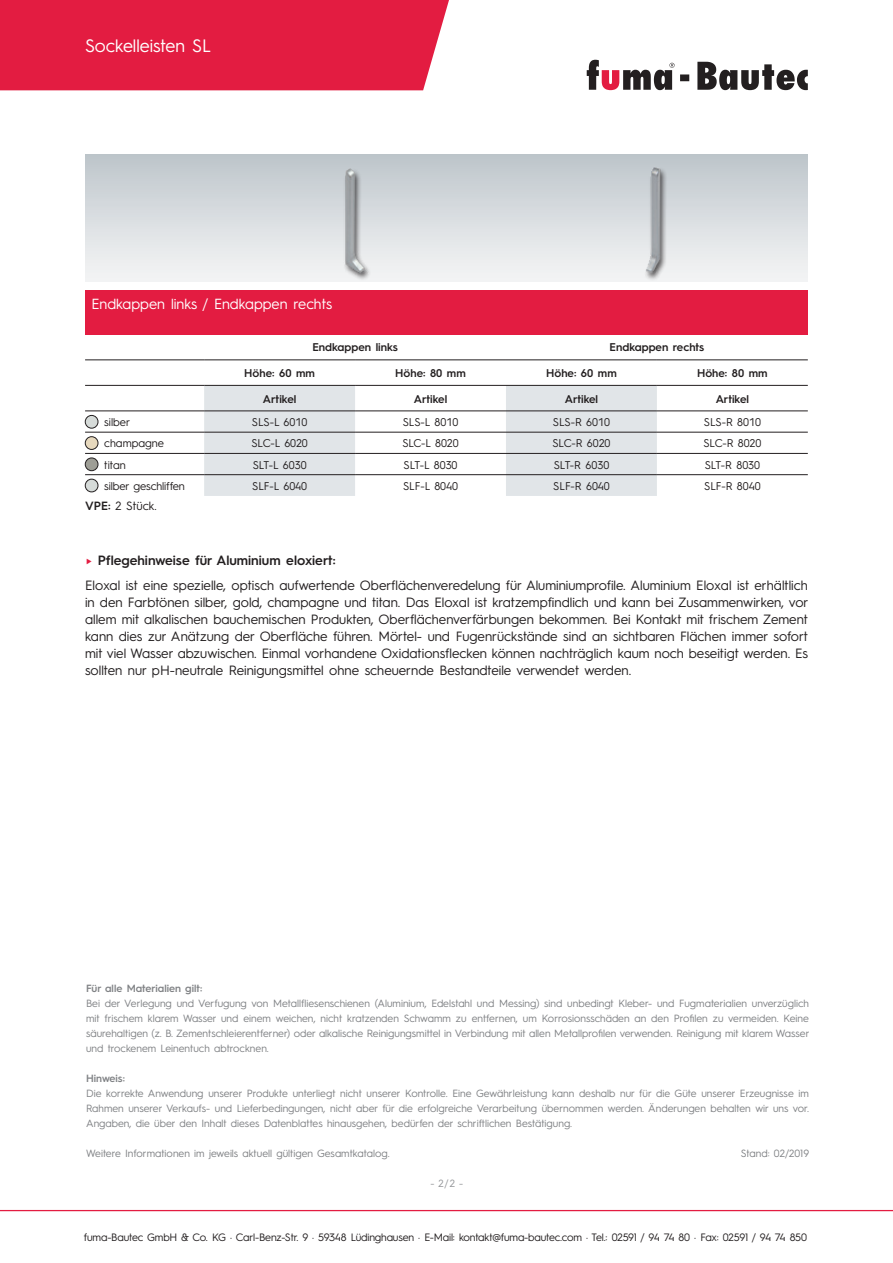
<style>
.page{position:relative;width:893px;height:1263px;background:#fff}
.page>*{position:absolute;margin:0;border:0;box-sizing:border-box;transform-origin:0 0}
.t1{font:18px "Hurme Geometric Sans 3";color:#fff}
.t2{font:14.7px "Hurme Geometric Sans 3";color:#fff}
.t3{font:13.5px/17px "Hurme Geometric Sans 3";color:#231f20}
.t4{font:12px "Hurme Geometric Sans 3";color:#231f20}
.t5{font:11.25px "Hurme Geometric Sans 3";color:#231f20}
.t6{font:600 11.25px "Hurme Geometric Sans 3";color:#231f20}
.t7{font:10.8px "Hurme Geometric Sans 3";letter-spacing:-.015em;color:#231f20}
.t8{font:10.5px/15px "Hurme Geometric Sans 3";color:#808285;text-align:justify}
.t9{font:600 10.5px "Hurme Geometric Sans 3";color:#808285}
.t10{font:10.5px "Hurme Geometric Sans 3";color:#939598}
.s1{font-weight:600}
.s2{font-weight:600;color:#e31c41}
</style>
<div class="page">
<div style="left:85px;top:154px;width:723px;height:128px;background:linear-gradient(to bottom,#bdc5cb,#f5f5f6)"></div>
<img style="left:318px;top:156px;width:76px;height:126px">
<img style="left:619px;top:159px;width:87px;height:122px">
<div style="left:85px;top:290px;width:723px;height:44px;background:#e31c41"></div>
<svg style="left:204px;top:386px;width:453px;height:110px;fill:#e1e5e8"></svg>
<hr style="left:85px;top:474px;width:119px;height:1px;background:#231f20">
<hr style="left:204px;top:474px;width:151px;height:1px;background:#231f20">
<hr style="left:355px;top:474px;width:151px;height:1px;background:#231f20">
<hr style="left:506px;top:474px;width:151px;height:1px;background:#231f20">
<hr style="left:657px;top:474px;width:151px;height:1px;background:#231f20">
<hr style="left:85px;top:359px;width:119px;height:1px;background:#231f20">
<hr style="left:204px;top:359px;width:151px;height:1px;background:#231f20">
<hr style="left:355px;top:359px;width:151px;height:1px;background:#231f20">
<hr style="left:506px;top:359px;width:151px;height:1px;background:#231f20">
<hr style="left:657px;top:359px;width:151px;height:1px;background:#231f20">
<hr style="left:85px;top:432px;width:119px;height:1px;background:#231f20">
<hr style="left:204px;top:432px;width:151px;height:1px;background:#231f20">
<hr style="left:355px;top:432px;width:151px;height:1px;background:#231f20">
<hr style="left:506px;top:432px;width:151px;height:1px;background:#231f20">
<hr style="left:657px;top:432px;width:151px;height:1px;background:#231f20">
<hr style="left:85px;top:453px;width:119px;height:1px;background:#231f20">
<hr style="left:204px;top:453px;width:151px;height:1px;background:#231f20">
<hr style="left:355px;top:453px;width:151px;height:1px;background:#231f20">
<hr style="left:506px;top:453px;width:151px;height:1px;background:#231f20">
<hr style="left:657px;top:453px;width:151px;height:1px;background:#231f20">
<hr style="left:85px;top:385px;width:119px;height:1px;background:#231f20">
<hr style="left:204px;top:385px;width:151px;height:1px;background:#231f20">
<hr style="left:355px;top:385px;width:151px;height:1px;background:#231f20">
<hr style="left:506px;top:385px;width:151px;height:1px;background:#231f20">
<hr style="left:657px;top:385px;width:151px;height:1px;background:#231f20">
<hr style="left:85px;top:410px;width:119px;height:1px;background:#231f20">
<hr style="left:204px;top:410px;width:151px;height:1px;background:#231f20">
<hr style="left:355px;top:410px;width:151px;height:1px;background:#231f20">
<hr style="left:506px;top:410px;width:151px;height:1px;background:#231f20">
<hr style="left:657px;top:410px;width:151px;height:1px;background:#231f20">
<div style="left:85px;top:479px;width:13px;height:13px;background:#d6dbd9;border-radius:50%"></div>
<div style="left:85px;top:479px;width:13px;height:13px;border:1px solid #231f20;border-radius:50%"></div>
<div style="left:85px;top:415px;width:13px;height:13px;background:#d6dbd9;border-radius:50%"></div>
<div style="left:85px;top:415px;width:13px;height:13px;border:1px solid #231f20;border-radius:50%"></div>
<div style="left:85px;top:437px;width:13px;height:12px;background:#e7d9be;border-radius:50%"></div>
<div style="left:85px;top:436px;width:13px;height:14px;border:1px solid #231f20;border-radius:50%"></div>
<div style="left:85px;top:458px;width:13px;height:13px;background:#9e9e96;border-radius:50%"></div>
<div style="left:85px;top:458px;width:13px;height:13px;border:1px solid #231f20;border-radius:50%"></div>
<div style="left:0;top:0;width:449px;height:90px;background:#e31c41"></div>
<svg style="left:680px;top:62px;width:128px;height:28px"></svg>
<svg style="left:587px;top:60px;width:87px;height:30px"></svg>
<hr style="left:0;top:1210px;width:893px;height:1px;background:#e31c41">
<h1 class="t1" style="left:85px;top:34px;width:127px">Sockelleisten SL</h1>
<h2 class="t2" style="left:91px;top:294px;width:242px">Endkappen links / Endkappen rechts</h2>
<p class="t6" style="left:312px;top:340px;width:87px">Endkappen links</p>
<p class="t6" style="left:610px;top:340px;width:96px">Endkappen rechts</p>
<p class="t6" style="left:244px;top:365px;width:72px">Höhe: 60 mm</p>
<p class="t6" style="left:395px;top:365px;width:72px">Höhe: 80 mm</p>
<p class="t6" style="left:546px;top:365px;width:72px">Höhe: 60 mm</p>
<p class="t6" style="left:697px;top:365px;width:72px">Höhe: 80 mm</p>
<p class="t6" style="left:263px;top:391px;width:35px">Artikel</p>
<p class="t6" style="left:414px;top:391px;width:35px">Artikel</p>
<p class="t6" style="left:565px;top:391px;width:35px">Artikel</p>
<p class="t6" style="left:716px;top:391px;width:35px">Artikel</p>
<p class="t5" style="left:104px;top:414px;width:27px">silber</p>
<p class="t5" style="left:252px;top:414px;width:57px">SLS-L 6010</p>
<p class="t5" style="left:403px;top:414px;width:57px">SLS-L 8010</p>
<p class="t5" style="left:553px;top:414px;width:59px">SLS-R 6010</p>
<p class="t5" style="left:704px;top:414px;width:59px">SLS-R 8010</p>
<p class="t5" style="left:104px;top:435px;width:61px">champagne</p>
<p class="t5" style="left:251px;top:435px;width:58px">SLC-L 6020</p>
<p class="t5" style="left:402px;top:435px;width:58px">SLC-L 8020</p>
<p class="t5" style="left:552px;top:435px;width:60px">SLC-R 6020</p>
<p class="t5" style="left:703px;top:435px;width:60px">SLC-R 8020</p>
<p class="t5" style="left:104px;top:457px;width:23px">titan</p>
<p class="t5" style="left:253px;top:457px;width:55px">SLT-L 6030</p>
<p class="t5" style="left:404px;top:457px;width:55px">SLT-L 8030</p>
<p class="t5" style="left:554px;top:457px;width:57px">SLT-R 6030</p>
<p class="t5" style="left:705px;top:457px;width:57px">SLT-R 8030</p>
<p class="t5" style="left:104px;top:478px;width:82px">silber geschliffen</p>
<p class="t5" style="left:252px;top:478px;width:56px">SLF-L 6040</p>
<p class="t5" style="left:403px;top:478px;width:56px">SLF-L 8040</p>
<p class="t5" style="left:553px;top:478px;width:58px">SLF-R 6040</p>
<p class="t5" style="left:704px;top:478px;width:58px">SLF-R 8040</p>
<p class="t4" style="left:85px;top:497px;width:73px"><span class="s1">VPE:</span> 2 Stück.</p>
<p class="t3" style="left:85px;top:546px;width:724px;line-height:25.5px"><span class="s2">►</span> <span class="s1">Pflegehinweise für Aluminium eloxiert:<br></span>Eloxal ist eine spezielle, optisch aufwertende Oberflächenveredelung für Aluminiumprofile. Aluminium Eloxal ist erhältlich</p>
<p class="t3" style="left:85px;top:593px;width:725px;text-align:justify">in den Farbtönen silber, gold, champagne und titan. Das Eloxal ist kratzempfindlich und kann bei Zusammenwirken, vor allem mit alkalischen bauchemischen Produkten, Oberflächenverfärbungen bekommen. Bei Kontakt mit frischem Zement kann dies zur Anätzung der Oberfläche führen. Mörtel- und Fugenrückstände sind an sichtbaren Flächen immer sofort mit viel Wasser abzuwischen. Einmal vorhandene Oxidationsflecken können nachträglich kaum noch beseitigt werden. Es sollten nur pH-neutrale Reinigungsmittel ohne scheuernde Bestandteile verwendet werden.</p>
<p class="t9" style="left:86px;top:981px;width:118px">Für alle Materialien gilt:</p>
<p class="t8" style="left:86px;top:995px;width:725px">Bei der Verlegung und Verfugung von Metallfliesenschienen (Aluminium, Edelstahl und Messing) sind unbedingt Kleber- und Fugmaterialien unverzüglich mit frischem klarem Wasser und einem weichen, nicht kratzenden Schwamm zu entfernen, um Korrosionsschäden an den Profilen zu vermeiden. Keine säurehaltigen (z. B. Zementschleierentferner) oder alkalische Reinigungsmittel in Verbindung mit allen Metallprofilen verwenden. Reinigung mit klarem Wasser und trockenem Leinentuch abtrocknen.</p>
<p class="t9" style="left:86px;top:1071px;width:40px">Hinweis:</p>
<p class="t8" style="left:86px;top:1085px;width:724px">Die korrekte Anwendung unserer Produkte unterliegt nicht unserer Kontrolle. Eine Gewährleistung kann deshalb nur für die Güte unserer Erzeugnisse im Rahmen unserer Verkaufs- und Lieferbedingungen, nicht aber für die erfolgreiche Verarbeitung übernommen werden. Änderungen behalten wir uns vor.<br>Angaben, die über den Inhalt dieses Datenblattes hinausgehen, bedürfen der schriftlichen Bestätigung.</p>
<p class="t8" style="left:86px;top:1145px;width:305px">Weitere Informationen im jeweils aktuell gültigen Gesamtkatalog.</p>
<p class="t8" style="left:741px;top:1145px;width:70px">Stand: 02/2019</p>
<p class="t10" style="left:430px;top:1175px;width:34px">- 2/2 -</p>
<p class="t7" style="left:84px;top:1230px;width:725px">fuma-Bautec GmbH &amp; Co. KG · Carl-Benz-Str. 9 · 59348 Lüdinghausen · E-Mail: kontakt@fuma-bautec.com · Tel.: 02591 / 94 74 80 · Fax: 02591 / 94 74 850</p>
</div>
